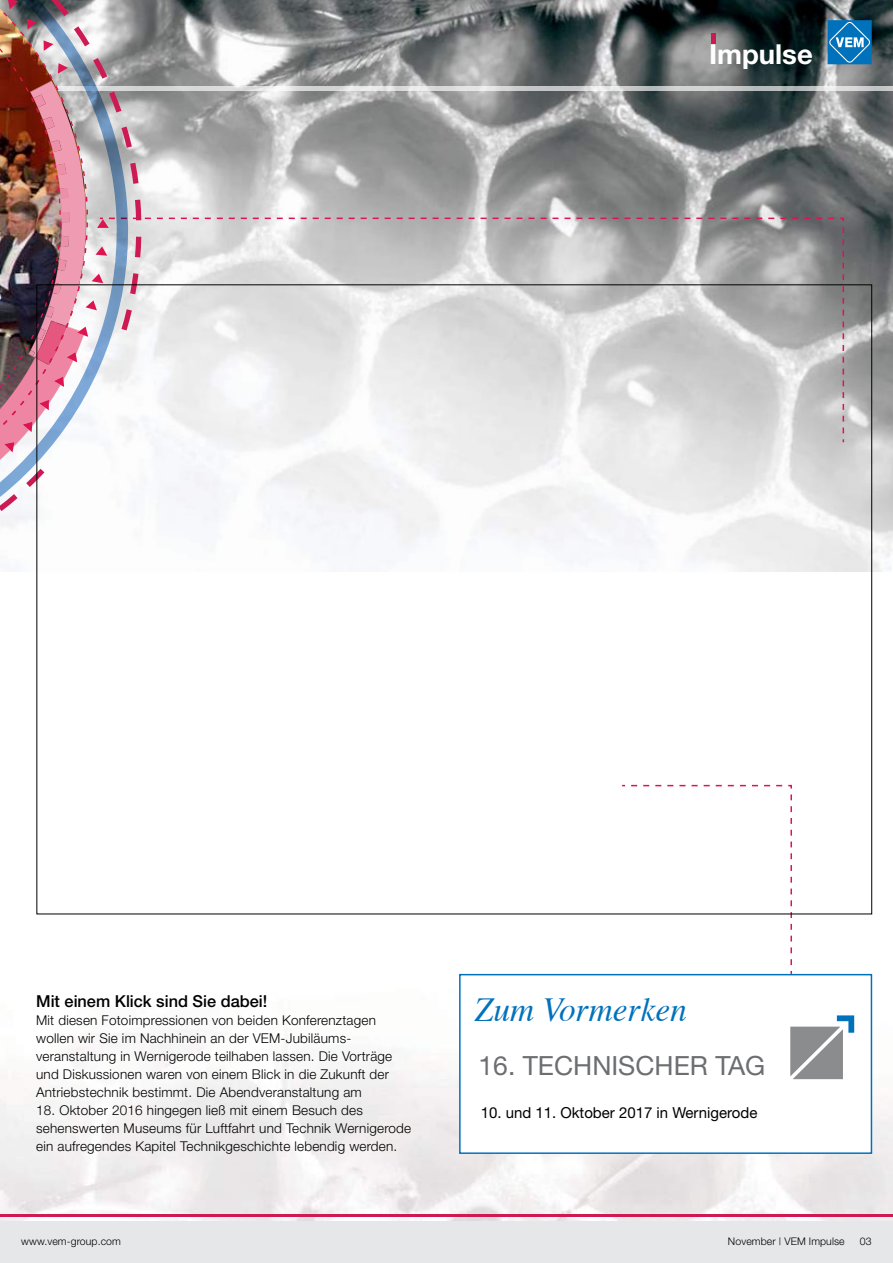
<style>
.page{position:relative;width:893px;height:1263px;background:#fff}
.page>*{position:absolute;margin:0;border:0;box-sizing:border-box;transform-origin:0 0}
.t1{font:italic 33.6px "Times";color:#0072bc}
.t2{font:700 27.6px "Helvetica Neue";color:#fff}
.t3{font:26.4px "Helvetica Neue";color:#6d6e71}
.t4{font:500 16.5px "Helvetica Neue";color:#000}
.t5{font:15.15px "Helvetica Neue";color:#000}
.t6{font:300 13.5px/18px "Helvetica Neue";letter-spacing:.015em;color:#000}
.t7{font:300 10.5px "Helvetica Neue";letter-spacing:.01em;color:#000}
</style>
<div class="page">
<img style="left:0;top:811px;width:893px;height:411px">
<img style="left:141px;top:0;width:752px;height:572px">
<hr style="left:0;top:1215px;width:893px;height:2px;background:#ce1a52">
<div style="left:0;top:1222px;width:893px;height:41px;background:#e6e7e8"></div>
<svg style="left:141px;top:86px;width:752px;height:5px;background:#d4d5d5"></svg>
<svg style="left:141px;top:217px;width:704px;height:227px"></svg>
<svg style="left:0;top:0;width:141px;height:564px"></svg>
<svg style="left:88px;top:0;width:21px;height:452px"></svg>
<img style="left:0;top:0;width:88px;height:514px">
<div style="left:459px;top:974px;width:413px;height:180px;background:#fff;border:2px solid #0072bc"></div>
<svg style="left:621px;top:784px;width:172px;height:191px"></svg>
<svg style="left:790px;top:1015px;width:64px;height:64px"></svg>
<hr style="left:711px;top:33px;width:4px;height:10px;background:#ce1a52">
<div style="left:828px;top:20px;width:44px;height:44px;background:#0072bc"></div>
<svg style="left:829px;top:22px;width:41px;height:41px"></svg>
<h2 class="t2" style="left:709px;top:37px;width:105px">Im pulse</h2>
<p class="t4" style="left:36px;top:991px;width:233px">Mit einem Klick sind Sie dabei!</p>
<p class="t6" style="left:36px;top:1011px;width:358px">Mit diesen Fotoimpressionen von beiden Konferenztagen wollen wir Sie im Nachhinein an der VEM-Jubiläums&shy;veranstaltung in Wernigerode teilhaben lassen. Die Vorträge und Diskussionen waren von einem Blick in die Zukunft der Antriebstechnik bestimmt. Die Abendveranstaltung am</p>
<p class="t6" style="left:36px;top:1101px;width:377px">18. Oktober 2016 hingegen ließ mit einem Besuch des sehenswerten Museums für Luftfahrt und Technik Wernigerode ein aufregendes Kapitel Technikgeschichte lebendig werden.</p>
<h1 class="t1" style="left:475px;top:980px;width:213px">Zum Vormerken</h1>
<h3 class="t3" style="left:479px;top:1050px;width:288px">16. TECHNISCHER TAG</h3>
<p class="t5" style="left:481px;top:1103px;width:278px">10. und 11. Oktober 2017 in Wernigerode</p>
<p class="t7" style="left:728px;top:1234px;width:118px">November | VEM Impulse</p>
<p class="t7" style="left:860px;top:1234px;width:13px">03</p>
<p class="t7" style="left:21px;top:1234px;width:101px">www.vem-group.com</p>
<p class="t7" style="left:726px;top:1234px;width:51px">März 2016</p>
</div>
